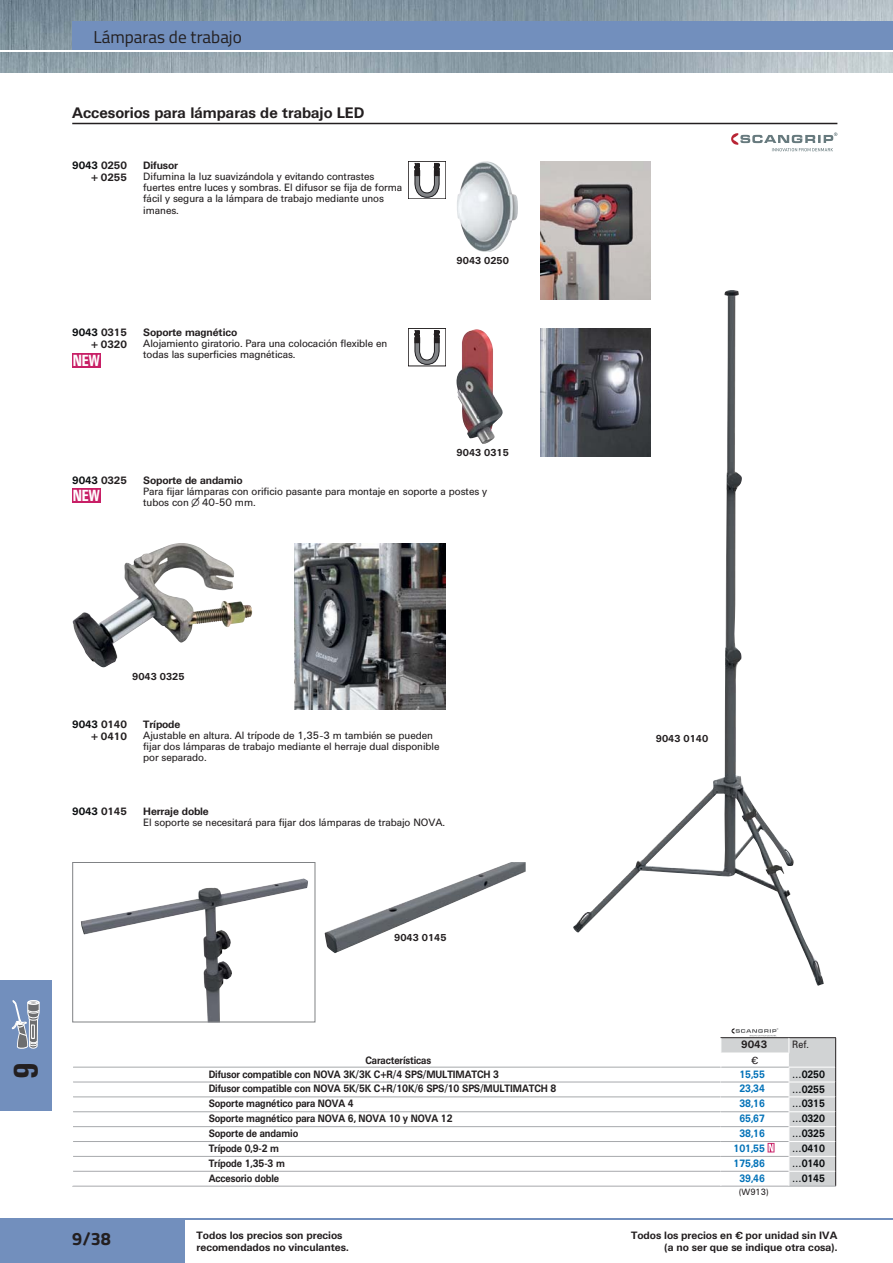
<style>
.page{position:relative;width:893px;height:1263px;background:#fff}
.page>*{position:absolute;margin:0;border:0;box-sizing:border-box;transform-origin:0 0}
.t1{font:700 33.75px "Univers Condp 67";color:#231f20}
.t2{font:700 18px "Titillium Web";color:#231f20}
.t3{font:17.25px "Titillium Web";color:#231f20}
.t4{font:700 15.9px "Univers Condp 67";letter-spacing:-.005em;color:#fff}
.t5{font:700 15px "Universdp 65";color:#231f20}
.t6{font:10.5px/11.2px "Universdp 55";letter-spacing:-.01em;color:#231f20}
.t7{font:700 10.5px "Universdp 65";letter-spacing:-.01em;color:#231f20;scale:.9 1}
.t8{font:700 10.5px/12.8px "Universdp 65";letter-spacing:-.01em;color:#231f20;text-align:right}
.t9{font:700 10.5px "Universdp 65";letter-spacing:-.01em;color:#0071b8;scale:.9 1}
.t10{font:700 10.5px "Universdp 65";letter-spacing:-.01em;color:#0b0e10;scale:.9 1}
.t11{font:700 10.5px "Universdp 65";letter-spacing:-.01em;color:#0b0e10}
.t12{font:10.5px "Universdp 55";letter-spacing:-.01em;color:#231f20;scale:.9 1}
.t13{font:700 9.9px "Universdp 65";color:#231f20}
.t14{font:9px "Universdp 55";color:#231f20;scale:.95 1}
.s1{color:#0b0e10}
.s2{color:#231f20}
</style>
<div class="page">
<img style="left:0;top:0;width:893px;height:73px">
<hr style="left:0;top:50px;width:893px;height:1px;background:#fff">
<div style="left:72px;top:21px;width:821px;height:29px;background:#728fbd"></div>
<hr style="left:0;top:1218px;width:893px;height:1px;background:#728fbd">
<div style="left:0;top:1219px;width:185px;height:44px;background:#728fbd"></div>
<hr style="left:72px;top:1186px;width:764px;height:1px;background:#a7a9ac">
<hr style="left:73px;top:1082px;width:648px;height:1px;background:#a7a9ac">
<hr style="left:73px;top:1097px;width:648px;height:1px;background:#a7a9ac">
<hr style="left:73px;top:1111px;width:648px;height:1px;background:#a7a9ac">
<hr style="left:73px;top:1126px;width:648px;height:1px;background:#a7a9ac">
<hr style="left:73px;top:1141px;width:648px;height:1px;background:#a7a9ac">
<hr style="left:73px;top:1156px;width:648px;height:1px;background:#a7a9ac">
<hr style="left:73px;top:1171px;width:648px;height:1px;background:#a7a9ac">
<hr style="left:73px;top:1067px;width:648px;height:1px;background:#a7a9ac">
<svg style="left:720px;top:1028px;width:116px;height:158px"></svg>
<hr style="left:72px;top:123px;width:765px;height:1px;background:#231f20">
<div style="left:408px;top:161px;width:38px;height:38px;border:1px solid #231f20"></div>
<svg style="left:414px;top:162px;width:25px;height:36px"></svg>
<div style="left:72px;top:354px;width:28px;height:14px;background:#c81f66"></div>
<div style="left:408px;top:328px;width:38px;height:38px;border:1px solid #231f20"></div>
<svg style="left:414px;top:329px;width:25px;height:36px"></svg>
<div style="left:72px;top:489px;width:28px;height:14px;background:#c81f66"></div>
<svg style="left:731px;top:133px;width:106px;height:18px"></svg>
<img style="left:324px;top:862px;width:202px;height:91px">
<img style="left:81px;top:878px;width:227px;height:142px">
<div style="left:72px;top:862px;width:243px;height:160px;border:1px solid #808285"></div>
<img style="left:573px;top:290px;width:251px;height:696px">
<img style="left:457px;top:161px;width:61px;height:91px">
<img style="left:540px;top:161px;width:111px;height:138px">
<img style="left:73px;top:544px;width:139px;height:123px">
<img style="left:294px;top:543px;width:151px;height:166px">
<img style="left:456px;top:329px;width:47px;height:115px">
<img style="left:540px;top:328px;width:111px;height:128px">
<div style="left:0;top:980px;width:51px;height:131px;background:#728fbd"></div>
<svg style="left:12px;top:1000px;width:27px;height:49px"></svg>
<h3 class="t3" style="left:94px;top:23px;width:150px">Lámparas de trabajo</h3>
<h3 class="t5" style="left:72px;top:108px;width:294px">Accesorios para lámparas de trabajo LED</h3>
<p class="t8" style="left:72px;top:160px;width:56px"><span class="s1">9043</span> 0250 + 0255</p>
<p class="t8" style="left:143px;top:160px;width:36px">Difusor</p>
<p class="t6" style="left:143px;top:171px;width:260px">Difumina la luz suavizándola y evitando contrastes fuertes entre luces y sombras. El difusor se fija de forma fácil y segura a la lámpara de trabajo mediante unos imanes.</p>
<p class="t8" style="left:72px;top:327px;width:56px"><span class="s1">9043</span> 0315 + 0320</p>
<h3 class="t4" style="left:73px;top:351px;width:29px">NEW</h3>
<p class="t8" style="left:143px;top:327px;width:95px">Soporte magnético</p>
<p class="t6" style="left:143px;top:339px;width:246px">Alojamiento giratorio. Para una colocación flexible en todas las superficies magnéticas.</p>
<p class="t13" style="left:457px;top:258px;width:54px">9043 0250</p>
<p class="t13" style="left:457px;top:449px;width:54px">9043 0315</p>
<p class="t11" style="left:72px;top:476px;width:56px">9043 <span class="s2">0325</span></p>
<h3 class="t4" style="left:73px;top:486px;width:29px">NEW</h3>
<p class="t8" style="left:143px;top:475px;width:101px">Soporte de andamio</p>
<p class="t6" style="left:143px;top:487px;width:346px">Para fijar lámparas con orificio pasante para montaje en soporte a postes y tubos con ∅ 40-50 mm.</p>
<p class="t13" style="left:132px;top:673px;width:54px">9043 0325</p>
<p class="t8" style="left:72px;top:719px;width:56px"><span class="s1">9043</span> 0140 + 0410</p>
<p class="t8" style="left:143px;top:719px;width:39px">Trípode</p>
<p class="t6" style="left:143px;top:731px;width:298px">Ajustable en altura. Al trípode de 1,35-3 m también se pueden fijar dos lámparas de trabajo mediante el herraje dual disponible por separado.</p>
<p class="t13" style="left:656px;top:735px;width:54px">9043 0140</p>
<p class="t11" style="left:72px;top:808px;width:56px">9043 <span class="s2">0145</span></p>
<p class="t8" style="left:143px;top:806px;width:67px">Herraje doble</p>
<p class="t6" style="left:143px;top:818px;width:303px">El soporte se necesitará para fijar dos lámparas de trabajo NOVA.</p>
<h1 class="t1" style="left:6px;top:1079px;width:18px;rotate:-90deg">9</h1>
<h2 class="t2" style="left:72px;top:1224px;width:40px">9/38</h2>
<p class="t13" style="left:394px;top:934px;width:54px">9043 0145</p>
<p class="t7" style="left:365px;top:1057px;width:75px">Características</p>
<p class="t8" style="left:741px;top:1039px;width:27px">9043</p>
<p class="t12" style="left:792px;top:1041px;width:20px">Ref.</p>
<p class="t12" style="left:752px;top:1057px;width:9px">€</p>
<p class="t7" style="left:209px;top:1070px;width:324px">Difusor compatible con NOVA 3K/3K C+R/4 SPS/MULTIMATCH 3</p>
<p class="t9" style="left:739px;top:1070px;width:30px">15,55</p>
<p class="t10" style="left:792px;top:1071px;width:38px">…0250</p>
<p class="t7" style="left:209px;top:1085px;width:388px">Difusor compatible con NOVA 5K/5K C+R/10K/6 SPS/10 SPS/MULTIMATCH 8</p>
<p class="t9" style="left:739px;top:1085px;width:30px">23,34</p>
<p class="t10" style="left:792px;top:1085px;width:38px">…0255</p>
<p class="t7" style="left:209px;top:1100px;width:163px">Soporte magnético para NOVA 4</p>
<p class="t9" style="left:739px;top:1100px;width:30px">38,16</p>
<p class="t10" style="left:792px;top:1100px;width:38px">…0315</p>
<p class="t7" style="left:209px;top:1115px;width:272px">Soporte magnético para NOVA 6, NOVA 10 y NOVA 12</p>
<p class="t9" style="left:739px;top:1115px;width:30px">65,67</p>
<p class="t10" style="left:792px;top:1115px;width:38px">…0320</p>
<p class="t7" style="left:209px;top:1130px;width:101px">Soporte de andamio</p>
<p class="t9" style="left:739px;top:1130px;width:30px">38,16</p>
<p class="t10" style="left:792px;top:1130px;width:38px">…0325</p>
<p class="t7" style="left:209px;top:1145px;width:80px">Trípode 0,9-2 m</p>
<p class="t9" style="left:733px;top:1145px;width:36px">101,55</p>
<p class="t10" style="left:792px;top:1145px;width:38px">…0410</p>
<p class="t7" style="left:209px;top:1160px;width:86px">Trípode 1,35-3 m</p>
<p class="t9" style="left:733px;top:1160px;width:36px">175,86</p>
<p class="t10" style="left:792px;top:1160px;width:38px">…0140</p>
<p class="t7" style="left:209px;top:1175px;width:80px">Accesorio doble</p>
<p class="t9" style="left:739px;top:1175px;width:30px">39,46</p>
<p class="t10" style="left:792px;top:1175px;width:38px">…0145</p>
<p class="t14" style="left:739px;top:1188px;width:33px">(W913)</p>
<p class="t8" style="left:197px;top:1231px;width:154px;line-height:12px;text-align:left">Todos los precios son precios recomendados no vinculantes.</p>
<p class="t8" style="left:631px;top:1231px;width:208px;line-height:12px">Todos los precios en € por unidad sin IVA (a no ser que se indique otra cosa).</p>
</div>
